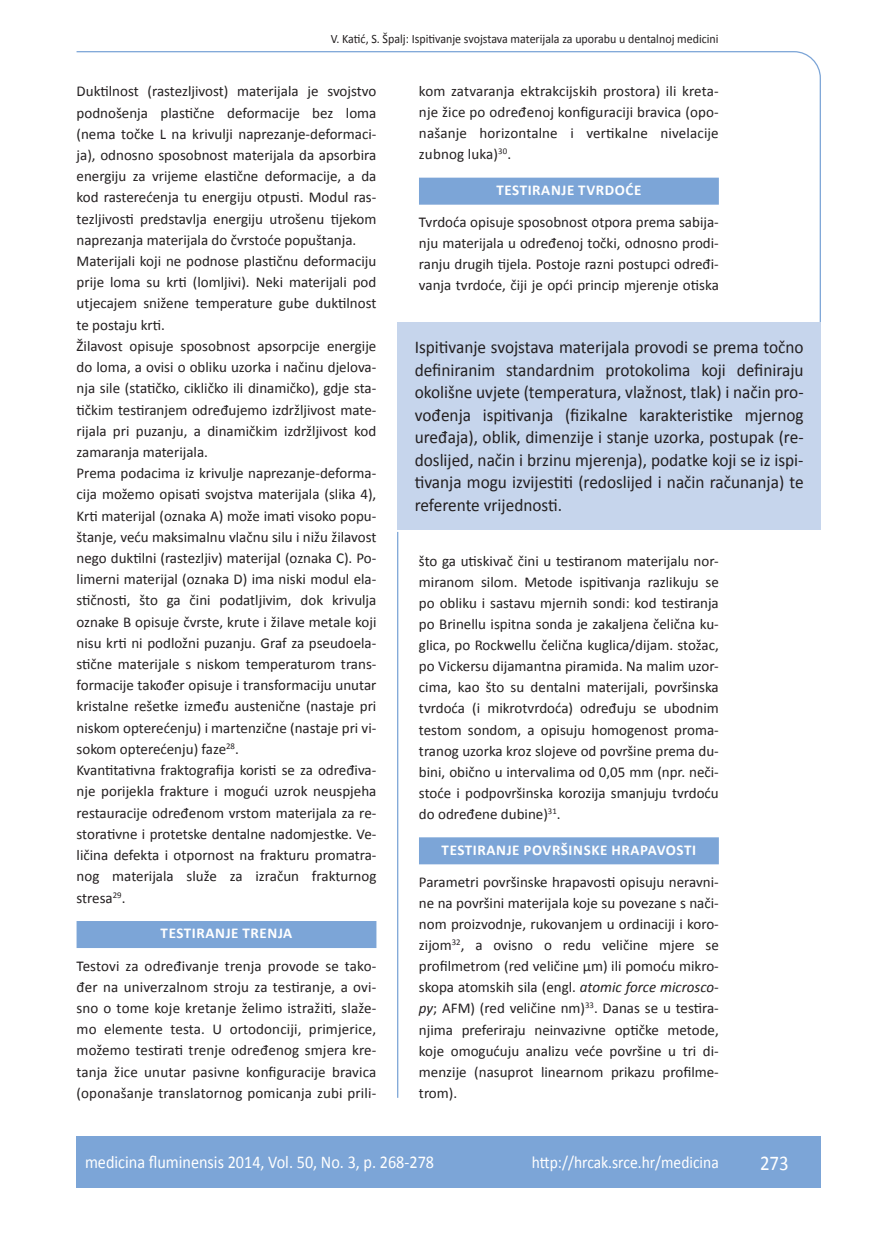
<style>
.page{position:relative;width:872px;height:1234px;background:#fff}
.page>*{position:absolute;margin:0;border:0;box-sizing:border-box;transform-origin:0 0}
.t1{font:21px "Calibri";color:#fff;scale:.9 1}
.t2{font:18px/22.5px "Calibri";color:#231f20;text-align:justify;scale:.96 1}
.t3{font:18px "Calibri";color:#fff;scale:.9 1}
.t4{font:17.25px "Calibri";color:#fff;scale:.9 1}
.t5{font:15px/21.1px "Calibri";color:#231f20;text-align:justify}
.t6{font:700 15px "Calibri";letter-spacing:.04em;color:#fff}
.t7{font:12.75px "Calibri";color:#231f20;scale:.94 1}
.s1{font-style:italic}
</style>
<div class="page">
<svg style="left:76px;top:51px;width:745px;height:275px"></svg>
<hr style="left:397px;top:531px;width:1px;height:566px;background:#7ca5d7">
<div style="left:77px;top:1135px;width:744px;height:51px;background:#7ca5d7"></div>
<div style="left:398px;top:322px;width:422px;height:208px;background:#c6d5ec"></div>
<div style="left:77px;top:920px;width:299px;height:27px;background:#7ca5d7"></div>
<div style="left:419px;top:178px;width:300px;height:27px;background:#7ca5d7"></div>
<div style="left:419px;top:837px;width:300px;height:27px;background:#7ca5d7"></div>
<p class="t7" style="left:331px;top:30px;width:414px">V. Katić, S. Špalj: Ispitivanje svojstava materijala za uporabu u dentalnoj medicini</p>
<p class="t5" style="left:77px;top:80px;width:301px;text-align:left">Duktilnost (rastezljivost) materijala je svojstvo podnošenja plastične deformacije bez loma (nema točke L na krivulji naprezanje-deformaci&shy;ja), odnosno sposobnost materijala da apsorbira energiju za vrijeme elastične deformacije, a da kod rasterećenja tu energiju otpusti. Modul ras&shy;tezljivosti predstavlja energiju utrošenu tijekom naprezanja materijala do čvrstoće popuštanja.<br>Materijali koji ne podnose plastičnu deformaciju prije loma su krti (lomljivi). Neki materijali pod utjecajem snižene temperature gube duktilnost te postaju krti.<br>Žilavost opisuje sposobnost apsorpcije energije do loma, a ovisi o obliku uzorka i načinu djelova&shy;nja sile (statičko, cikličko ili dinamičko), gdje sta&shy;tičkim testiranjem određujemo izdržljivost mate&shy;rijala pri puzanju, a dinamičkim izdržljivost kod zamaranja materijala.<br>Prema podacima iz krivulje naprezanje-deforma&shy;cija možemo opisati svojstva materijala (slika 4), Krti materijal (oznaka A) može imati visoko popu&shy;štanje, veću maksimalnu vlačnu silu i nižu žilavost nego duktilni (rastezljiv) materijal (oznaka C). Po&shy;limerni materijal (oznaka D) ima niski modul ela&shy;stičnosti, što ga čini podatljivim, dok krivulja oznake B opisuje čvrste, krute i žilave metale koji nisu krti ni podložni puzanju. Graf za pseudoela&shy;stične materijale s niskom temperaturom trans&shy;formacije također opisuje i transformaciju unutar kristalne rešetke između austenične (nastaje pri niskom opterećenju) i martenzične (nastaje pri vi&shy;sokom opterećenju) faze<sup>28</sup>.<br>Kvantitativna fraktografija koristi se za određiva&shy;nje porijekla frakture i mogući uzrok neuspjeha restauracije određenom vrstom materijala za re&shy;storativne i protetske dentalne nadomjestke. Ve&shy;ličina defekta i otpornost na frakturu promatra&shy;nog materijala služe za izračun frakturnog stresa<sup>29</sup>.</p>
<p class="t6" style="left:161px;top:923px;width:133px">TESTIRANJE TRENJA</p>
<p class="t5" style="left:77px;top:954px;width:301px">Testovi za određivanje trenja provode se tako&shy;đer na univerzalnom stroju za testiranje, a ovi&shy;sno o tome koje kretanje želimo istražiti, slaže&shy;mo elemente testa. U ortodonciji, primjerice, možemo testirati trenje određenog smjera kre&shy;tanja žice unutar pasivne konfiguracije bravica (oponašanje translatornog pomicanja zubi prili-</p>
<p class="t5" style="left:419px;top:80px;width:301px">kom zatvaranja ektrakcijskih prostora) ili kreta&shy;nje žice po određenoj konfiguraciji bravica (opo&shy;našanje horizontalne i vertikalne nivelacije zubnog luka)<sup>30</sup>.</p>
<p class="t6" style="left:496px;top:181px;width:147px">TESTIRANJE TVRDOĆE</p>
<p class="t5" style="left:419px;top:211px;width:301px">Tvrdoća opisuje sposobnost otpora prema sabija&shy;nju materijala u određenoj točki, odnosno prodi&shy;ranju drugih tijela. Postoje razni postupci određi&shy;vanja tvrdoće, čiji je opći princip mjerenje otiska</p>
<p class="t2" style="left:415px;top:335px;width:407px">Ispitivanje svojstava materijala provodi se prema točno definiranim standardnim protokolima koji definiraju okolišne uvjete (temperatura, vlažnost, tlak) i način pro&shy;vođenja ispitivanja (fizikalne karakteristike mjernog uređaja), oblik, dimenzije i stanje uzorka, postupak (re&shy;doslijed, način i brzinu mjerenja), podatke koji se iz ispi&shy;tivanja mogu izvijestiti (redoslijed i način računanja) te referente vrijednosti.</p>
<p class="t5" style="left:419px;top:549px;width:301px">što ga utiskivač čini u testiranom materijalu nor&shy;miranom silom. Metode ispitivanja razlikuju se po obliku i sastavu mjernih sondi: kod testiranja po Brinellu ispitna sonda je zakaljena čelična ku&shy;glica, po Rockwellu čelična kuglica/dijam. stožac, po Vickersu dijamantna piramida. Na malim uzor&shy;cima, kao što su dentalni materijali, površinska tvrdoća (i mikrotvrdoća) određuju se ubodnim testom sondom, a opisuju homogenost proma&shy;tranog uzorka kroz slojeve od površine prema du&shy;bini, obično u intervalima od 0,05 mm (npr. neči&shy;stoće i podpovršinska korozija smanjuju tvrdoću do određene dubine)<sup>31</sup>.</p>
<p class="t6" style="left:441px;top:840px;width:256px">TESTIRANJE POVRŠINSKE HRAPAVOSTI</p>
<p class="t5" style="left:419px;top:870px;width:301px">Parametri površinske hrapavosti opisuju neravni&shy;ne na površini materijala koje su povezane s nači&shy;nom proizvodnje, rukovanjem u ordinaciji i koro&shy;zijom<sup>32</sup>, a ovisno o redu veličine mjere se profilmetrom (red veličine μm) ili pomoću mikro&shy;skopa atomskih sila (engl. <span class="s1">atomic force microsco&shy;py</span>; AFM) (red veličine nm)<sup>33</sup>. Danas se u testira&shy;njima preferiraju neinvazivne optičke metode, koje omogućuju analizu veće površine u tri di&shy;menzije (nasuprot linearnom prikazu profilme&shy;trom).</p>
<p class="t3" style="left:85px;top:1150px;width:389px">medicina fluminensis 2014, Vol. 50, No. 3, p. 268-278</p>
<p class="t4" style="left:532px;top:1151px;width:209px">http://hrcak.srce.hr/medicina</p>
<h1 class="t1" style="left:760px;top:1149px;width:33px">273</h1>
</div>
